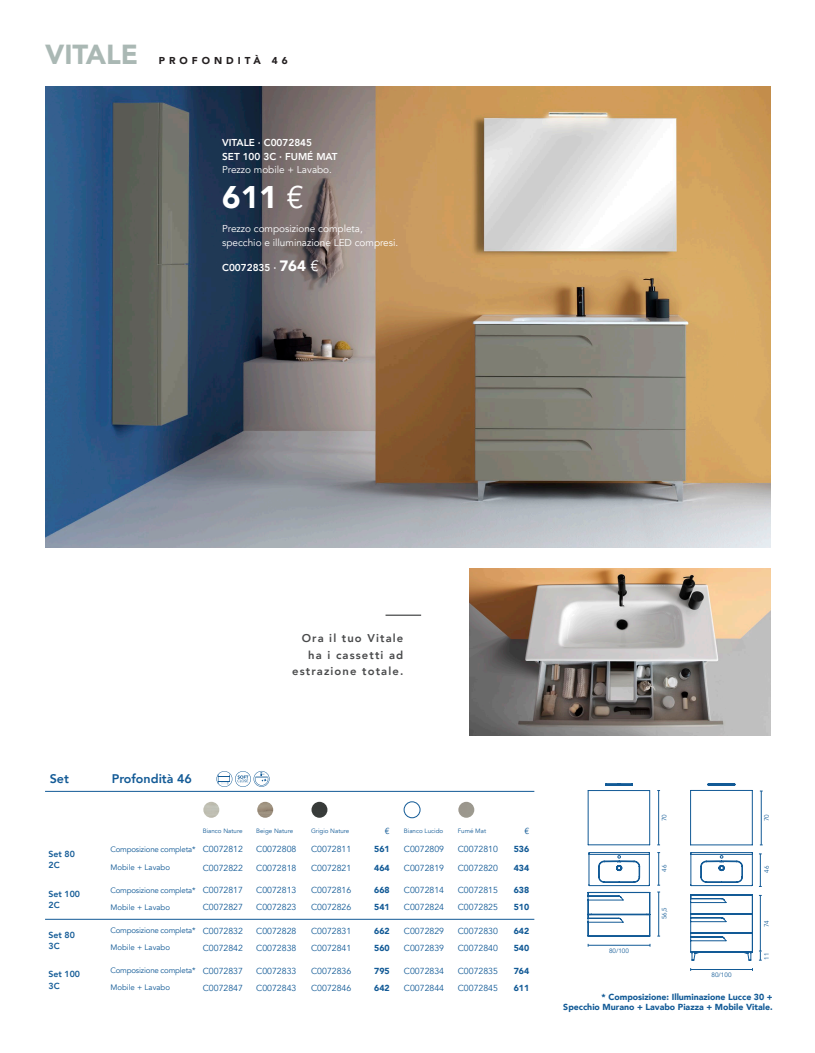
<style>
.page{position:relative;width:815px;height:1053px;background:#fff}
.page>*{position:absolute;margin:0;border:0;box-sizing:border-box;transform-origin:0 0}
.t1{font:900 31.25px "Avenir";color:#fff}
.t2{font:900 27.5px "Avenir";color:#aab8b4}
.t3{font:800 12.5px "Avenir";color:#125a96}
.t4{font:800 11.25px/16.2px "Avenir";letter-spacing:.1em;color:#494a4b;text-align:right}
.t5{font:10px/13.8px "Avenir";color:#fff}
.t6{font:800 10px/13.8px "Avenir";color:#fff}
.t7{font:900 10px "Avenir";letter-spacing:.4em;color:#231f20}
.t8{font:8.75px "Avenir";color:#125a96}
.t9{font:900 8.75px/10.5px "Avenir";color:#125a96;text-align:right}
.t10{font:800 8.75px/11px "Avenir";color:#125a96}
.t11{font:7.88px "Avenir";letter-spacing:-.02em;color:#125a96}
.t12{font:7.88px "Avenir";color:#125a96}
.t13{font:6.25px "Avenir";color:#125a96}
.s1{font-weight:400}
.s2{font-weight:900;font-size:15px}
.s3{font-weight:400;font-size:15px}
.s4{font-size:8.75px}
</style>
<div class="page">
<hr style="left:649px;top:790px;width:1px;height:54px;background:#125a96">
<hr style="left:588px;top:790px;width:62px;height:1px;background:#125a96">
<hr style="left:588px;top:790px;width:1px;height:54px;background:#125a96">
<hr style="left:588px;top:844px;width:62px;height:1px;background:#125a96">
<svg style="left:605px;top:783px;width:28px;height:2px"></svg>
<hr style="left:658px;top:852px;width:1px;height:33px;background:#125a96">
<hr style="left:588px;top:944px;width:62px;height:1px;background:#125a96">
<hr style="left:658px;top:790px;width:1px;height:54px;background:#125a96">
<hr style="left:658px;top:891px;width:1px;height:45px;background:#125a96">
<hr style="left:752px;top:790px;width:1px;height:54px;background:#125a96">
<hr style="left:691px;top:790px;width:61px;height:1px;background:#125a96">
<hr style="left:690px;top:790px;width:1px;height:54px;background:#125a96">
<hr style="left:691px;top:844px;width:61px;height:1px;background:#125a96">
<svg style="left:708px;top:783px;width:27px;height:2px"></svg>
<hr style="left:761px;top:791px;width:1px;height:53px;background:#125a96">
<hr style="left:760px;top:895px;width:1px;height:55px;background:#125a96">
<hr style="left:760px;top:853px;width:1px;height:33px;background:#125a96">
<svg style="left:759px;top:950px;width:3px;height:10px"></svg>
<svg style="left:690px;top:894px;width:63px;height:66px"></svg>
<hr style="left:691px;top:969px;width:61px;height:1px;background:#125a96">
<hr style="left:45px;top:791px;width:62px;height:1px;background:#125a96">
<hr style="left:107px;top:791px;width:427px;height:1px;background:#125a96">
<svg style="left:216px;top:770px;width:54px;height:17px"></svg>
<img style="left:203px;top:801px;width:16px;height:16px;border-radius:8px">
<img style="left:257px;top:801px;width:16px;height:16px;border-radius:8px">
<img style="left:311px;top:801px;width:16px;height:16px;border-radius:8px">
<div style="left:404px;top:801px;width:16px;height:16px;border:1px solid #125a96;border-radius:50%"></div>
<img style="left:458px;top:801px;width:16px;height:16px;border-radius:8px">
<hr style="left:45px;top:919px;width:489px;height:1px;background:#125a96">
<svg style="left:588px;top:852px;width:62px;height:84px"></svg>
<hr style="left:589px;top:854px;width:60px;height:1px;background:#125a96">
<svg style="left:690px;top:852px;width:63px;height:34px"></svg>
<hr style="left:691px;top:854px;width:61px;height:1px;background:#125a96">
<img style="left:45px;top:87px;width:725px;height:460px">
<img style="left:469px;top:568px;width:301px;height:167px">
<hr style="left:386px;top:614px;width:35px;height:1px;background:#494a4b">
<h2 class="t2" style="left:45px;top:31px;width:95px">VITALE</h2>
<p class="t7" style="left:159px;top:52px;width:131px">PROFONDITÀ 46</p>
<p class="t6" style="left:222px;top:135px;width:117px">VITALE · C0072845<br>SET 100 3C · FUMÉ MAT</p>
<p class="t5" style="left:222px;top:163px;width:111px">Prezzo mobile + Lavabo.</p>
<h1 class="t1" style="left:222px;top:171px;width:83px">611 <span class="s1">€</span></h1>
<p class="t5" style="left:222px;top:222px;width:178px">Prezzo composizione completa, specchio e illuminazione LED compresi.</p>
<p class="t6" style="left:222px;top:260px;width:98px">C0072835 · <span class="s2">764</span> <span class="s3">€</span></p>
<p class="t4" style="left:292px;top:629px;width:113px">Ora il tuo Vitale ha i cassetti ad estrazione totale.</p>
<h3 class="t3" style="left:50px;top:767px;width:21px">Set</h3>
<h3 class="t3" style="left:112px;top:767px;width:82px">Profondità 46</h3>
<p class="t13" style="left:203px;top:827px;width:41px">Bianco Nature</p>
<p class="t13" style="left:256px;top:827px;width:39px">Beige Nature</p>
<p class="t13" style="left:311px;top:827px;width:40px">Grigio Nature</p>
<p class="t8" style="left:385px;top:826px;width:6px">€</p>
<p class="t13" style="left:404px;top:827px;width:41px">Bianco Lucido</p>
<p class="t13" style="left:458px;top:827px;width:30px">Fumé Mat</p>
<p class="t8" style="left:524px;top:826px;width:6px">€</p>
<p class="t10" style="left:49px;top:847px;width:28px">Set 80<br>2C</p>
<p class="t11" style="left:110px;top:844px;width:134px">Composizione completa* <span class="s4">C0072812</span></p>
<p class="t8" style="left:256px;top:844px;width:42px">C0072808</p>
<p class="t8" style="left:311px;top:844px;width:42px">C0072811</p>
<p class="t9" style="left:374px;top:843px;width:17px">561</p>
<p class="t8" style="left:404px;top:844px;width:42px">C0072809</p>
<p class="t8" style="left:458px;top:844px;width:42px">C0072810</p>
<p class="t9" style="left:514px;top:843px;width:17px">536</p>
<p class="t12" style="left:110px;top:862px;width:61px">Mobile + Lavabo</p>
<p class="t8" style="left:203px;top:862px;width:42px">C0072822</p>
<p class="t8" style="left:256px;top:862px;width:42px">C0072818</p>
<p class="t8" style="left:311px;top:862px;width:42px">C0072821</p>
<p class="t9" style="left:374px;top:862px;width:17px">464</p>
<p class="t8" style="left:404px;top:862px;width:42px">C0072819</p>
<p class="t8" style="left:458px;top:862px;width:42px">C0072820</p>
<p class="t9" style="left:514px;top:862px;width:17px">434</p>
<p class="t10" style="left:49px;top:887px;width:33px">Set 100<br>2C</p>
<p class="t11" style="left:110px;top:885px;width:134px">Composizione completa* <span class="s4">C0072817</span></p>
<p class="t8" style="left:256px;top:885px;width:42px">C0072813</p>
<p class="t8" style="left:311px;top:885px;width:42px">C0072816</p>
<p class="t9" style="left:374px;top:884px;width:17px">668</p>
<p class="t8" style="left:404px;top:885px;width:42px">C0072814</p>
<p class="t8" style="left:458px;top:885px;width:42px">C0072815</p>
<p class="t9" style="left:514px;top:884px;width:17px">638</p>
<p class="t12" style="left:110px;top:902px;width:61px">Mobile + Lavabo</p>
<p class="t8" style="left:203px;top:902px;width:42px">C0072827</p>
<p class="t8" style="left:256px;top:902px;width:42px">C0072823</p>
<p class="t8" style="left:311px;top:902px;width:42px">C0072826</p>
<p class="t9" style="left:374px;top:901px;width:17px">541</p>
<p class="t8" style="left:404px;top:902px;width:42px">C0072824</p>
<p class="t8" style="left:458px;top:902px;width:42px">C0072825</p>
<p class="t9" style="left:514px;top:901px;width:17px">510</p>
<p class="t10" style="left:49px;top:928px;width:28px">Set 80<br>3C</p>
<p class="t11" style="left:110px;top:925px;width:134px">Composizione completa* <span class="s4">C0072832</span></p>
<p class="t8" style="left:256px;top:925px;width:42px">C0072828</p>
<p class="t8" style="left:311px;top:925px;width:42px">C0072831</p>
<p class="t9" style="left:374px;top:925px;width:17px">662</p>
<p class="t8" style="left:404px;top:925px;width:42px">C0072829</p>
<p class="t8" style="left:458px;top:925px;width:42px">C0072830</p>
<p class="t9" style="left:514px;top:925px;width:17px">642</p>
<p class="t12" style="left:110px;top:942px;width:61px">Mobile + Lavabo</p>
<p class="t8" style="left:203px;top:942px;width:42px">C0072842</p>
<p class="t8" style="left:256px;top:942px;width:42px">C0072838</p>
<p class="t8" style="left:311px;top:942px;width:42px">C0072841</p>
<p class="t9" style="left:374px;top:942px;width:17px">560</p>
<p class="t8" style="left:404px;top:942px;width:42px">C0072839</p>
<p class="t8" style="left:458px;top:942px;width:42px">C0072840</p>
<p class="t9" style="left:514px;top:942px;width:17px">540</p>
<p class="t10" style="left:49px;top:968px;width:33px">Set 100<br>3C</p>
<p class="t11" style="left:110px;top:965px;width:134px">Composizione completa* <span class="s4">C0072837</span></p>
<p class="t8" style="left:256px;top:965px;width:42px">C0072833</p>
<p class="t8" style="left:311px;top:965px;width:42px">C0072836</p>
<p class="t9" style="left:374px;top:965px;width:17px">795</p>
<p class="t8" style="left:404px;top:965px;width:42px">C0072834</p>
<p class="t8" style="left:458px;top:965px;width:42px">C0072835</p>
<p class="t9" style="left:514px;top:965px;width:17px">764</p>
<p class="t12" style="left:110px;top:982px;width:61px">Mobile + Lavabo</p>
<p class="t8" style="left:203px;top:982px;width:42px">C0072847</p>
<p class="t8" style="left:256px;top:982px;width:42px">C0072843</p>
<p class="t8" style="left:311px;top:982px;width:42px">C0072846</p>
<p class="t9" style="left:374px;top:982px;width:17px">642</p>
<p class="t8" style="left:404px;top:982px;width:42px">C0072844</p>
<p class="t8" style="left:458px;top:982px;width:42px">C0072845</p>
<p class="t9" style="left:514px;top:982px;width:17px">611</p>
<p class="t13" style="left:609px;top:947px;width:21px">80/100</p>
<p class="t13" style="left:660px;top:821px;width:9px;rotate:-90deg">70</p>
<p class="t13" style="left:660px;top:871px;width:9px;rotate:-90deg">46</p>
<p class="t13" style="left:661px;top:919px;width:14px;rotate:-90deg">56,5</p>
<p class="t13" style="left:712px;top:971px;width:21px">80/100</p>
<p class="t13" style="left:763px;top:821px;width:9px;rotate:-90deg">70</p>
<p class="t13" style="left:763px;top:872px;width:9px;rotate:-90deg">46</p>
<p class="t13" style="left:763px;top:927px;width:9px;rotate:-90deg">74</p>
<p class="t13" style="left:763px;top:959px;width:9px;rotate:-90deg">11</p>
<p class="t9" style="left:563px;top:990px;width:211px">* Composizione: Illuminazione Lucce 30 +<br>Specchio Murano + Lavabo Piazza + Mobile Vitale.</p>
</div>
